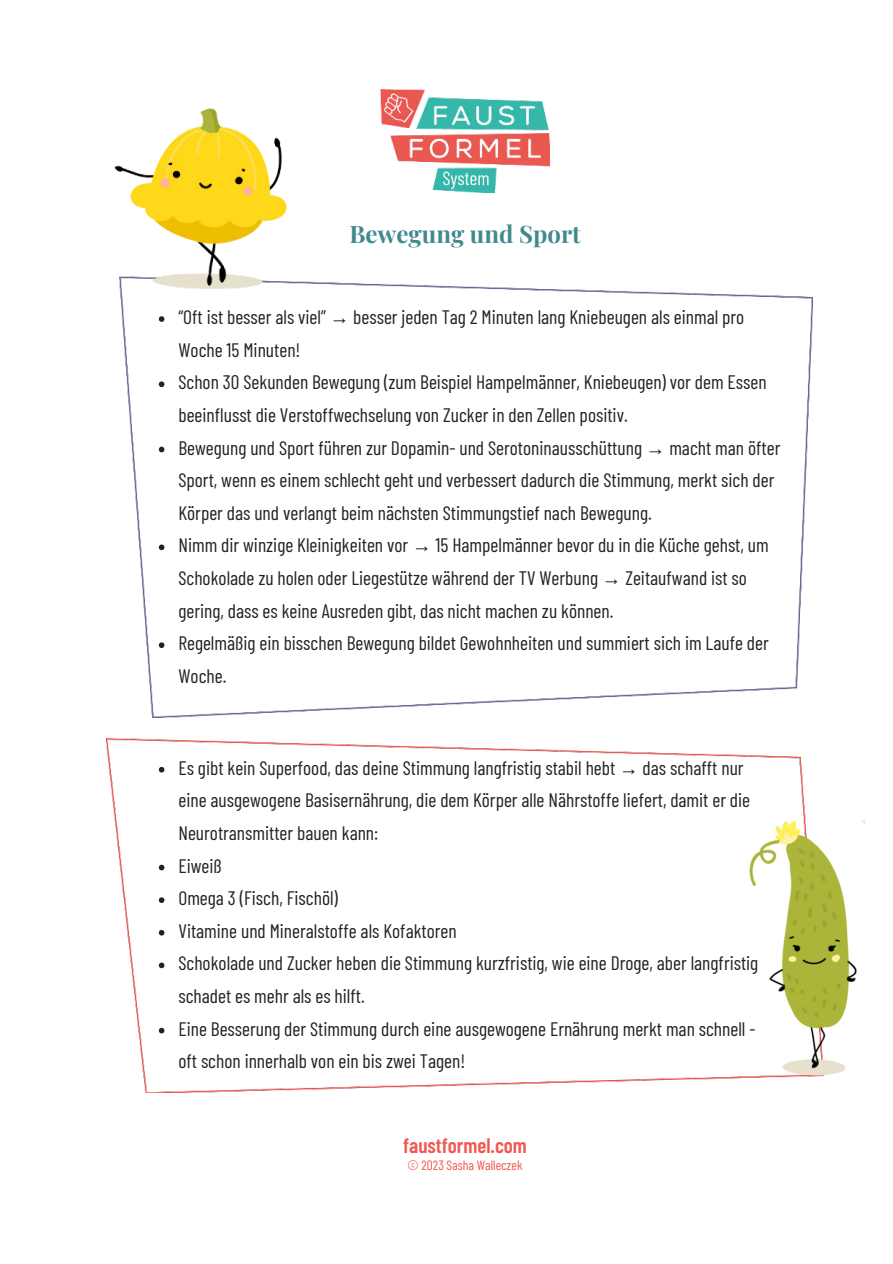
<style>
.page{position:relative;width:893px;height:1264px;background:#fff}
.page>*{position:absolute;margin:0;border:0;box-sizing:border-box;transform-origin:0 0}
.t1{font:700 24px "Playfair Display";color:#408a8d}
.t2{font:600 21px "Barlow Condensed";color:#f05751}
.t3{font:19.5px/32.5px "Barlow Condensed";color:#222}
.t4{font:13.5px "Barlow Condensed";color:#f05751}
.s1{font-family:"Liberation Serif"}
</style>
<div class="page">
<img style="left:380px;top:89px;width:170px;height:104px">
<img style="left:120px;top:281px;width:692px;height:436px">
<img style="left:106px;top:738px;width:700px;height:354px">
<img style="left:670px;top:816px;width:196px;height:265px">
<img style="left:114px;top:108px;width:187px;height:186px">
<svg style="left:159px;top:316px;width:5px;height:6px"></svg>
<svg style="left:159px;top:381px;width:5px;height:6px"></svg>
<svg style="left:159px;top:446px;width:5px;height:6px"></svg>
<svg style="left:159px;top:544px;width:5px;height:6px"></svg>
<svg style="left:159px;top:642px;width:5px;height:6px"></svg>
<svg style="left:159px;top:767px;width:5px;height:5px"></svg>
<svg style="left:159px;top:864px;width:5px;height:6px"></svg>
<svg style="left:159px;top:897px;width:5px;height:6px"></svg>
<svg style="left:159px;top:930px;width:5px;height:5px"></svg>
<svg style="left:159px;top:962px;width:5px;height:6px"></svg>
<svg style="left:159px;top:1027px;width:5px;height:6px"></svg>
<p class="t1" style="left:349px;top:215px;width:233px">Bewegung und Sport</p>
<p class="t3" style="left:178px;top:299px;width:603px">“Oft ist besser als viel” <span class="s1">→</span> besser jeden Tag 2 Minuten lang Kniebeugen als einmal pro Woche 15 Minuten!<br>Schon 30 Sekunden Bewegung (zum Beispiel Hampelmänner, Kniebeugen) vor dem Essen beeinflusst die Verstoffwechselung von Zucker in den Zellen positiv.<br>Bewegung und Sport führen zur Dopamin- und Serotoninausschüttung <span class="s1">→</span> macht man öfter Sport, wenn es einem schlecht geht und verbessert dadurch die Stimmung, merkt sich der Körper das und verlangt beim nächsten Stimmungstief nach Bewegung.<br>Nimm dir winzige Kleinigkeiten vor <span class="s1">→</span> 15 Hampelmänner bevor du in die Küche gehst, um Schokolade zu holen oder Liegestütze während der TV Werbung <span class="s1">→</span> Zeitaufwand ist so gering, dass es keine Ausreden gibt, das nicht machen zu können.<br>Regelmäßig ein bisschen Bewegung bildet Gewohnheiten und summiert sich im Laufe der Woche.</p>
<p class="t3" style="left:178px;top:750px;width:581px">Es gibt kein Superfood, das deine Stimmung langfristig stabil hebt <span class="s1">→</span> das schafft nur eine ausgewogene Basisernährung, die dem Körper alle Nährstoffe liefert, damit er die Neurotransmitter bauen kann:<br>Eiweiß<br>Omega 3 (Fisch, Fischöl)<br>Vitamine und Mineralstoffe als Kofaktoren<br>Schokolade und Zucker heben die Stimmung kurzfristig, wie eine Droge, aber langfristig schadet es mehr als es hilft.<br>Eine Besserung der Stimmung durch eine ausgewogene Ernährung merkt man schnell - oft schon innerhalb von ein bis zwei Tagen!</p>
<p class="t2" style="left:403px;top:1130px;width:125px">faustformel.com</p>
<p class="t4" style="left:407px;top:1155px;width:116px">© 2023 Sasha Walleczek</p>
</div>
